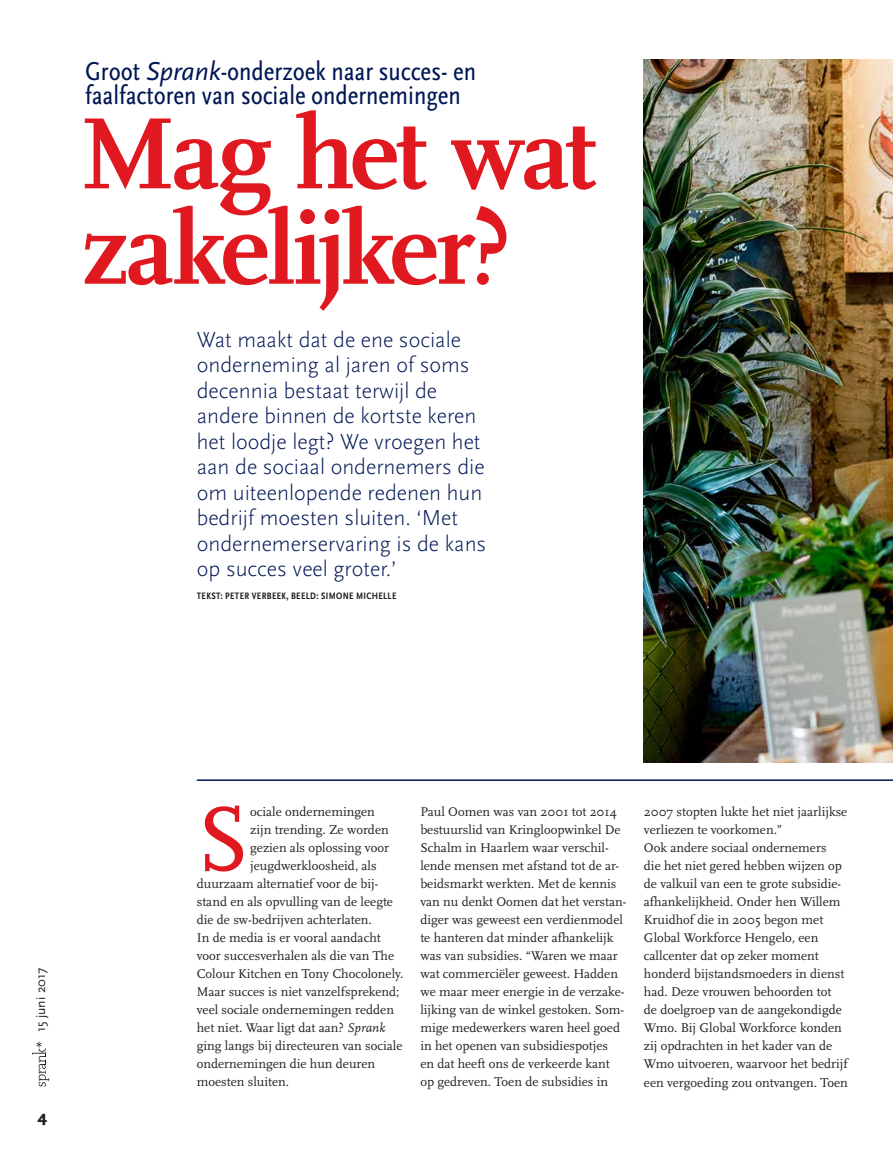
<style>
.page{position:relative;width:893px;height:1149px;background:#fff}
.page>*{position:absolute;margin:0;border:0;box-sizing:border-box;transform-origin:0 0}
.t1{font:700 105.75px/95.4px "Scala OT";letter-spacing:-.03em;color:#e01921}
.t2{font:94.95px "Scala OT";color:#e01921}
.t3{font:condensed 27px/24px "Scala Sans OT";color:#001755}
.t4{font:300 22.5px/25.5px "Scala Sans OT";color:#001755}
.t5{font:900 16.5px "Scala Sans OT";color:#231f20}
.t6{font:13.5px "Scala Sans OT";color:#231f20}
.t7{font:13.2px/18px "Scala OT";color:#231f20}
.t8{font:700 condensed 9.75px "Scala Sans OT";letter-spacing:.035em;color:#231f20}
.s1{font-style:italic;font-stretch:normal}
.s2{font-style:italic}
</style>
<div class="page">
<hr style="left:197px;top:779px;width:696px;height:1px;background:#001755">
<img style="left:644px;top:60px;width:249px;height:702px">
<svg style="left:32px;top:1041px;width:17px;height:45px"></svg>
<h3 class="t3" style="left:85px;top:60px;width:392px">Groot <span class="s1">Sprank</span>-onderzoek naar succes- en faalfactoren van sociale ondernemingen</h3>
<h1 class="t1" style="left:81px;top:107px;width:517px">Mag het wat zakelijker?</h1>
<p class="t4" style="left:197px;top:327px;width:291px">Wat maakt dat de ene sociale onderneming al jaren of soms decennia bestaat terwijl de andere binnen de kortste keren het loodje legt? We vroegen het aan de sociaal ondernemers die om uiteenlopende redenen hun bedrijf moesten sluiten. ‘Met ondernemerservaring is de kans op succes veel groter.’</p>
<p class="t8" style="left:197px;top:590px;width:201px">TEKST: PETER VERBEEK, BEELD: SIMONE MICHELLE</p>
<p class="t6" style="left:34px;top:1032px;width:66px;rotate:-90deg">15 juni 2017</p>
<p class="t5" style="left:37px;top:1107px;width:11px">4</p>
<h2 class="t2" style="left:197px;top:787px;width:55px">S</h2>
<p class="t7" style="left:250px;top:803px;width:126px">ociale ondernemingen</p>
<p class="t7" style="left:250px;top:821px;width:140px">zijn trending. Ze worden</p>
<p class="t7" style="left:250px;top:839px;width:140px">gezien als oplossing voor</p>
<p class="t7" style="left:250px;top:857px;width:128px">jeugdwerkloosheid, als</p>
<p class="t7" style="left:197px;top:875px;width:183px">duurzaam alternatief voor de bij-</p>
<p class="t7" style="left:197px;top:893px;width:198px">stand en als opvulling van de leegte</p>
<p class="t7" style="left:197px;top:911px;width:177px">die de sw-bedrijven achterlaten.</p>
<p class="t7" style="left:197px;top:929px;width:185px">In de media is er vooral aandacht</p>
<p class="t7" style="left:197px;top:947px;width:199px">voor succesverhalen als die van The</p>
<p class="t7" style="left:197px;top:965px;width:208px">Colour Kitchen en Tony Chocolonely.</p>
<p class="t7" style="left:197px;top:983px;width:204px">Maar succes is niet vanzelfsprekend;</p>
<p class="t7" style="left:197px;top:1001px;width:199px">veel sociale ondernemingen redden</p>
<p class="t7" style="left:197px;top:1019px;width:190px">het niet. Waar ligt dat aan? <span class="s2">Sprank</span></p>
<p class="t7" style="left:197px;top:1037px;width:207px">ging langs bij directeuren van sociale</p>
<p class="t7" style="left:197px;top:1055px;width:180px">ondernemingen die hun deuren</p>
<p class="t7" style="left:197px;top:1073px;width:94px">moesten sluiten.</p>
<p class="t7" style="left:420px;top:803px;width:208px">Paul Oomen was van 2001 tot 2014 bestuurslid van Kringloopwinkel De Schalm in Haarlem waar verschil&shy;lende mensen met afstand tot de ar&shy;beidsmarkt werkten. Met de kennis van nu denkt Oomen dat het verstan&shy;diger was geweest een verdienmodel te hanteren dat minder afhankelijk was van subsidies. “Waren we maar wat commerciëler geweest. Hadden we maar meer energie in de verzake&shy;lijking van de winkel gestoken. Som&shy;mige medewerkers waren heel goed in het openen van subsidiespotjes<br>en dat heeft ons de verkeerde kant op gedreven. Toen de subsidies in</p>
<p class="t7" style="left:644px;top:803px;width:205px">2007 stopten lukte het niet jaarlijkse verliezen te voorkomen.”<br>Ook andere sociaal ondernemers<br>die het niet gered hebben wijzen op de valkuil van een te grote subsidie&shy;afhankelijkheid. Onder hen Willem Kruidhof die in 2005 begon met Global Workforce Hengelo, een callcenter dat op zeker moment honderd bijstandsmoeders in dienst had. Deze vrouwen behoorden tot<br>de doelgroep van de aangekondigde Wmo. Bij Global Workforce konden zij opdrachten in het kader van de Wmo uitvoeren, waarvoor het bedrijf een vergoeding zou ontvangen. Toen</p>
</div>
